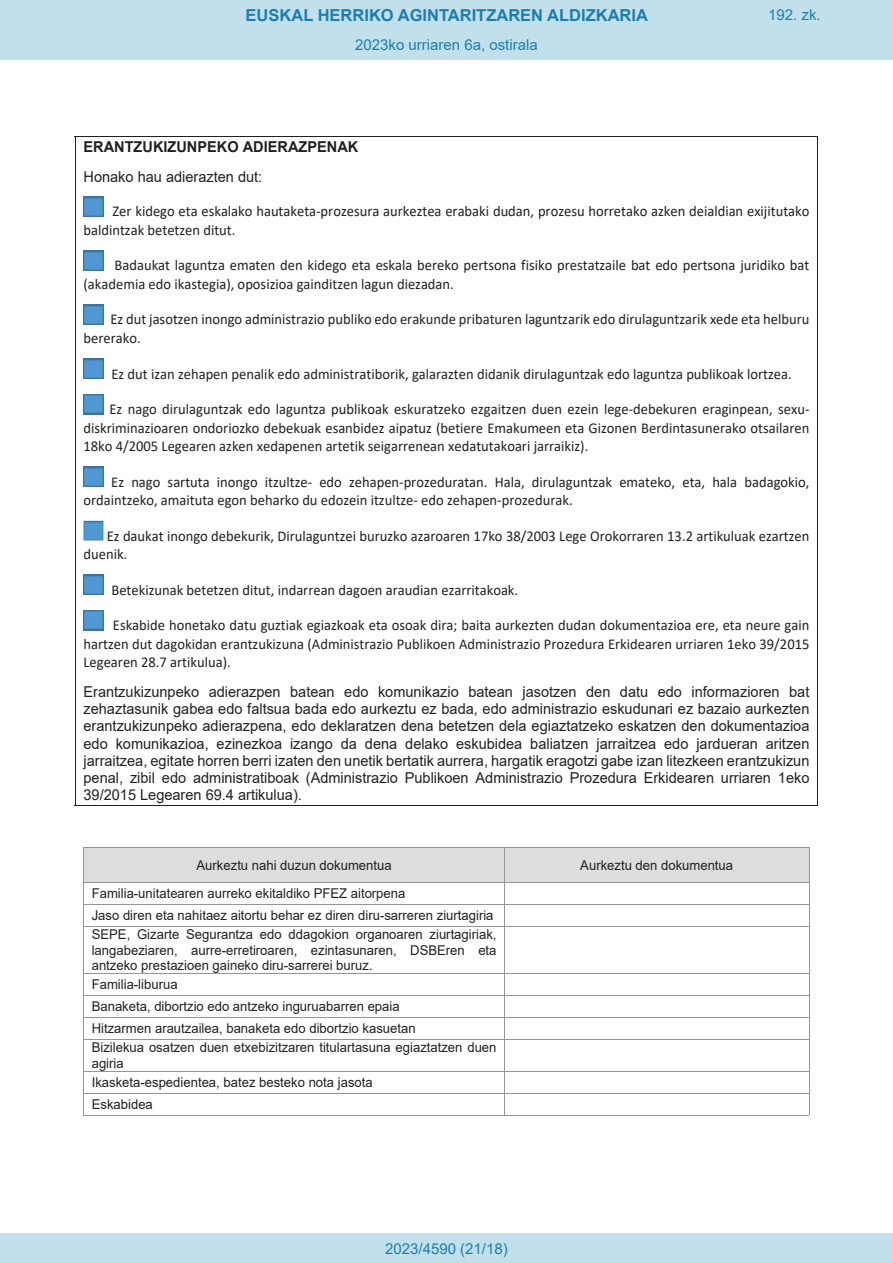
<style>
.page{position:relative;width:893px;height:1263px;background:#fff}
.page>*{position:absolute;margin:0;border:0;box-sizing:border-box;transform-origin:0 0}
.t1{font:700 16.5px "Arial";color:#1d7dad}
.t2{font:15px/18.3px "Calibri";color:#231f20}
.t3{font:15px/17.2px "Arial";color:#231f20;text-align:justify}
.t4{font:15px "Arial";color:#1d7dad}
.t5{font:700 15px "Arial";color:#231f20}
.t6{font:13.5px/21.9px "Arial";color:#231f20}
</style>
<div class="page">
<hr style="left:75px;top:137px;width:1px;height:668px;background:#231f20">
<hr style="left:817px;top:137px;width:1px;height:668px;background:#231f20">
<hr style="left:75px;top:136px;width:743px;height:1px;background:#231f20">
<hr style="left:75px;top:805px;width:743px;height:1px;background:#231f20">
<div style="left:84px;top:848px;width:420px;height:34px;background:#dcdddf"></div>
<div style="left:505px;top:848px;width:304px;height:34px;background:#dcdddf"></div>
<hr style="left:84px;top:848px;width:1px;height:267px;background:#939598">
<hr style="left:504px;top:848px;width:1px;height:34px;background:#939598">
<svg style="left:504px;top:883px;width:1px;height:43px"></svg>
<hr style="left:504px;top:926px;width:1px;height:47px;background:#939598">
<svg style="left:504px;top:974px;width:1px;height:65px"></svg>
<hr style="left:504px;top:1040px;width:1px;height:31px;background:#939598">
<svg style="left:504px;top:1072px;width:1px;height:43px"></svg>
<hr style="left:809px;top:848px;width:1px;height:267px;background:#939598">
<hr style="left:84px;top:847px;width:725px;height:1px;background:#939598">
<hr style="left:84px;top:882px;width:725px;height:1px;background:#939598">
<hr style="left:84px;top:904px;width:725px;height:1px;background:#939598">
<hr style="left:84px;top:926px;width:725px;height:1px;background:#939598">
<hr style="left:84px;top:973px;width:725px;height:1px;background:#939598">
<hr style="left:84px;top:995px;width:725px;height:1px;background:#939598">
<hr style="left:84px;top:1017px;width:725px;height:1px;background:#939598">
<hr style="left:84px;top:1039px;width:725px;height:1px;background:#939598">
<hr style="left:84px;top:1071px;width:725px;height:1px;background:#939598">
<hr style="left:84px;top:1093px;width:725px;height:1px;background:#939598">
<hr style="left:84px;top:1115px;width:725px;height:1px;background:#939598">
<img style="left:84px;top:197px;width:19px;height:19px">
<img style="left:84px;top:251px;width:19px;height:19px">
<img style="left:84px;top:305px;width:19px;height:19px">
<img style="left:84px;top:359px;width:19px;height:19px">
<img style="left:84px;top:394px;width:19px;height:20px">
<img style="left:84px;top:467px;width:19px;height:19px">
<img style="left:84px;top:521px;width:19px;height:19px">
<img style="left:84px;top:575px;width:19px;height:19px">
<img style="left:84px;top:610px;width:19px;height:20px">
<div style="left:0;top:0;width:893px;height:60px;background:#c2e0eb"></div>
<div style="left:0;top:1233px;width:893px;height:30px;background:#c2e0eb"></div>
<p class="t1" style="left:246px;top:3px;width:404px">EUSKAL HERRIKO AGINTARITZAREN ALDIZKARIA</p>
<p class="t4" style="left:768px;top:5px;width:54px">192. zk.</p>
<p class="t4" style="left:355px;top:35px;width:184px">2023ko urriaren 6a, ostirala</p>
<p class="t5" style="left:84px;top:137px;width:276px">ERANTZUKIZUNPEKO ADIERAZPENAK</p>
<p class="t3" style="left:84px;top:168px;width:180px">Honako hau adierazten dut:</p>
<p class="t2" style="left:84px;top:202px;width:727px;text-indent:29px">Zer kidego eta eskalako hautaketa-prozesura aurkeztea erabaki dudan, prozesu horretako azken deialdian exijitutako baldintzak betetzen ditut.</p>
<p class="t2" style="left:84px;top:256px;width:727px;text-indent:31px">Badaukat laguntza ematen den kidego eta eskala bereko pertsona fisiko prestatzaile bat edo pertsona juridiko bat (akademia edo ikastegia), oposizioa gainditzen lagun diezadan.</p>
<p class="t2" style="left:84px;top:310px;width:727px;text-indent:27px">Ez dut jasotzen inongo administrazio publiko edo erakunde pribaturen laguntzarik edo dirulaguntzarik xede eta helburu bererako.</p>
<p class="t2" style="left:111px;top:364px;width:682px">Ez dut izan zehapen penalik edo administratiborik, galarazten didanik dirulaguntzak edo laguntza publikoak lortzea.</p>
<p class="t2" style="left:84px;top:400px;width:727px;text-align:justify;text-indent:26px">Ez nago dirulaguntzak edo laguntza publikoak eskuratzeko ezgaitzen duen ezein lege-debekuren eraginpean, sexu&shy;diskriminazioaren ondoriozko debekuak esanbidez aipatuz (betiere Emakumeen eta Gizonen Berdintasunerako otsailaren 18ko 4/2005 Legearen azken xedapenen artetik seigarrenean xedatutakoari jarraikiz).</p>
<p class="t2" style="left:84px;top:472px;width:727px;text-indent:28px">Ez nago sartuta inongo itzultze- edo zehapen-prozeduratan. Hala, dirulaguntzak emateko, eta, hala badagokio, ordaintzeko, amaituta egon beharko du edozein itzultze- edo zehapen-prozedurak.</p>
<p class="t2" style="left:84px;top:526px;width:727px;text-indent:23px">Ez daukat inongo debekurik, Dirulaguntzei buruzko azaroaren 17ko 38/2003 Lege Orokorraren 13.2 artikuluak ezartzen duenik.</p>
<p class="t2" style="left:111px;top:580px;width:408px">Betekizunak betetzen ditut, indarrean dagoen araudian ezarritakoak.</p>
<p class="t2" style="left:84px;top:616px;width:727px;text-align:justify;text-indent:29px">Eskabide honetako datu guztiak egiazkoak eta osoak dira; baita aurkezten dudan dokumentazioa ere, eta neure gain hartzen dut dagokidan erantzukizuna (Administrazio Publikoen Administrazio Prozedura Erkidearen urriaren 1eko 39/2015<br>Legearen 28.7 artikulua).</p>
<p class="t3" style="left:84px;top:683px;width:727px">Erantzukizunpeko adierazpen batean edo komunikazio batean jasotzen den datu edo informazioren bat zehaztasunik gabea edo faltsua bada edo aurkeztu ez bada, edo administrazio eskudunari ez bazaio aurkezten erantzukizunpeko adierazpena, edo deklaratzen dena betetzen dela egiaztatzeko eskatzen den dokumentazioa edo komunikazioa, ezinezkoa izango da dena delako eskubidea baliatzen jarraitzea edo jardueran aritzen jarraitzea, egitate horren berri izaten den unetik bertatik aurrera, hargatik eragotzi gabe izan litezkeen erantzukizun penal, zibil edo administratiboak (Administrazio Publikoen Administrazio Prozedura Erkidearen urriaren 1eko 39/2015 Legearen 69.4 artikulua).</p>
<p class="t6" style="left:197px;top:854px;width:197px">Aurkeztu nahi duzun dokumentua</p>
<p class="t6" style="left:580px;top:854px;width:154px">Aurkeztu den dokumentua</p>
<p class="t6" style="left:92px;top:882px;width:403px">Familia-unitatearen aurreko ekitaldiko PFEZ aitorpena<br>Jaso diren eta nahitaez aitortu behar ez diren diru-sarreren ziurtagiria</p>
<p class="t6" style="left:92px;top:927px;width:406px;line-height:15.5px;text-align:justify">SEPE, Gizarte Segurantza edo ddagokion organoaren ziurtagiriak, langabeziaren, aurre-erretiroaren, ezintasunaren, DSBEren eta antzeko prestazioen gaineko diru-sarrerei buruz.</p>
<p class="t6" style="left:92px;top:973px;width:325px">Familia-liburua<br>Banaketa, dibortzio edo antzeko inguruabarren epaia<br>Hitzarmen arautzailea, banaketa edo dibortzio kasuetan</p>
<p class="t6" style="left:92px;top:1040px;width:406px;line-height:15.5px">Bizilekua osatzen duen etxebizitzaren titulartasuna egiaztatzen duen agiria</p>
<p class="t6" style="left:92px;top:1071px;width:282px">Ikasketa-espedientea, batez besteko nota jasota<br>Eskabidea</p>
<p class="t4" style="left:385px;top:1238px;width:124px">2023/4590 (21/18)</p>
</div>
